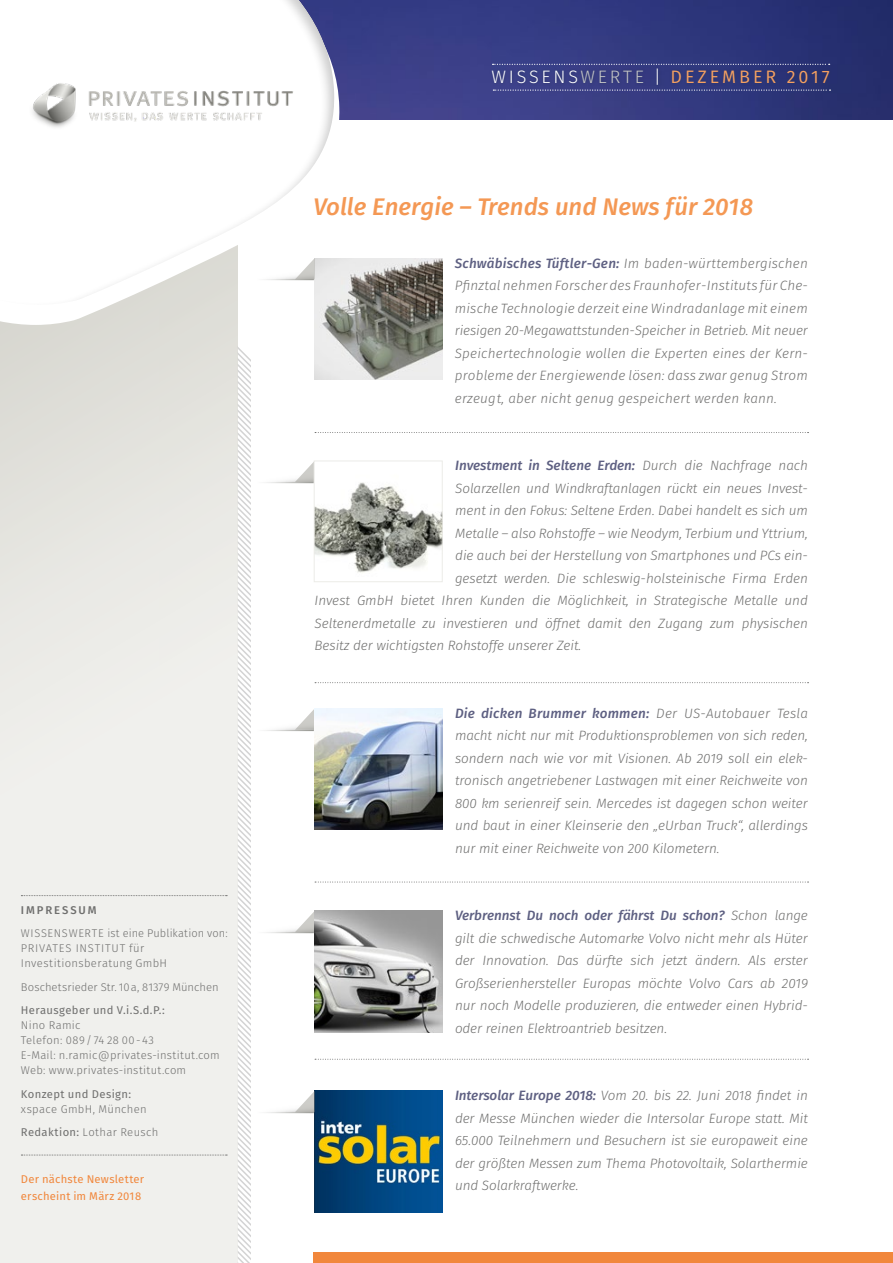
<style>
.page{position:relative;width:893px;height:1263px;background:#fff}
.page>*{position:absolute;margin:0;border:0;box-sizing:border-box;transform-origin:0 0}
.t1{font:italic 500 24px "Fira Sans";color:#f49854}
.t2{font:18px "Fira Sans";letter-spacing:.16em;color:#f5a061}
.t3{font:italic 300 13.5px/22.5px "Fira Sans";letter-spacing:-.005em;color:#6f6f6e;text-align:justify}
.t4{font:italic 500 13.5px "Fira Sans";letter-spacing:-.005em;color:#5e6082}
.t5{font:300 11.25px/15px "Fira Sans";letter-spacing:.025em;color:#6f6f6e}
.t6{font:11.25px "Fira Sans";letter-spacing:.03em;color:#6f6f6e}
.t7{font:11.25px/16.5px "Fira Sans";letter-spacing:.015em;color:#f1873c}
.t8{font:300 11.25px "Fira Sans";letter-spacing:.005em;color:#6f6f6e}
.t9{font:500 11.25px "Fira Sans";letter-spacing:.165em;color:#6f6f6e}
.s1{font-weight:400}
.s2{font-weight:300;color:#fff}
.s3{font-weight:300;color:#c5c6c6}
.s4{font-weight:500;color:#5e6082}
.s5{font-weight:300;color:#6f6f6e}
</style>
<div class="page">
<img style="left:342px;top:0;width:551px;height:120px">
<div style="left:314px;top:1252px;width:579px;height:11px;background:#f1873c"></div>
<svg style="left:0;top:325px;width:238px;height:938px;background:#ebebe7"></svg>
<svg style="left:0;top:0;width:342px;height:325px"></svg>
<div style="left:0;top:0;width:336px;height:307px;background:#000;opacity:.2"></div>
<img style="left:30px;top:73px;width:269px;height:56px">
<svg style="left:238px;top:319px;width:12px;height:944px"></svg>
<svg style="left:21px;top:895px;width:206px;height:1px"></svg>
<svg style="left:21px;top:1155px;width:206px;height:1px"></svg>
<svg style="left:315px;top:432px;width:493px;height:1px"></svg>
<svg style="left:315px;top:682px;width:493px;height:1px"></svg>
<svg style="left:315px;top:882px;width:493px;height:1px"></svg>
<svg style="left:315px;top:1059px;width:493px;height:1px"></svg>
<img style="left:258px;top:263px;width:37px;height:19px">
<svg style="left:295px;top:258px;width:147px;height:121px;background:#ababa6"></svg>
<svg style="left:295px;top:460px;width:148px;height:122px"></svg>
<svg style="left:295px;top:709px;width:19px;height:23px"></svg>
<img style="left:314px;top:708px;width:128px;height:122px">
<svg style="left:295px;top:912px;width:19px;height:22px"></svg>
<img style="left:314px;top:911px;width:128px;height:121px">
<svg style="left:295px;top:1091px;width:147px;height:121px;background:#487283"></svg>
<div style="left:489px;top:65px;width:343px;height:22px;background:#28355c;opacity:.75"></div>
<svg style="left:493px;top:90px;width:337px;height:1px"></svg>
<svg style="left:492px;top:64px;width:338px;height:1px"></svg>
<p class="t9" style="left:21px;top:902px;width:77px">IMPRESSUM</p>
<p class="t5" style="left:21px;top:926px;width:208px">WISSENSWERTE ist eine Publikation von:<br>PRIVATES INSTITUT für<br>Investitionsberatung GmbH</p>
<p class="t8" style="left:21px;top:979px;width:199px">Boschetsrieder Str. 10 a, 81379 München</p>
<p class="t6" style="left:21px;top:1002px;width:145px">Herausgeber und V.i.S.d.P.:</p>
<p class="t5" style="left:21px;top:1018px;width:200px">Nino Ramic<br>Telefon: 089 / 74 28 00-43<br>E-Mail: n.ramic@privates-institut.com<br>Web: www.privates-institut.com</p>
<p class="t6" style="left:21px;top:1086px;width:112px">Konzept und Design:</p>
<p class="t5" style="left:21px;top:1097px;width:139px;line-height:23.5px">xspace GmbH, München<br><span class="s1">Redaktion:</span> Lothar Reusch</p>
<p class="t7" style="left:21px;top:1171px;width:125px">Der nächste Newsletter erscheint im März 2018</p>
<h2 class="t2" style="left:492px;top:64px;width:340px"><span class="s2">WISSENS</span><span class="s3">WERTE</span> <span class="s2">|</span> DEZEMBER 2017</h2>
<h1 class="t1" style="left:314px;top:190px;width:441px">Volle Energie – Trends und News für 2018</h1>
<p class="t3" style="left:455px;top:252px;width:355px"><span class="s4">Schwäbisches Tüftler-Gen:</span> Im baden-württembergischen Pfinztal nehmen Forscher des Fraunhofer-Instituts für Che&shy;mische Technologie derzeit eine Windradanlage mit einem riesigen 20-Megawattstunden-Speicher in Betrieb. Mit neuer Speichertechnologie wollen die Experten eines der Kern&shy;probleme der Energiewende lösen: dass zwar genug Strom erzeugt, aber nicht genug gespeichert werden kann.</p>
<p class="t4" style="left:455px;top:456px;width:354px">Investment in Seltene Erden: <span class="s5">Durch die Nachfrage nach</span></p>
<p class="t3" style="left:455px;top:477px;width:354px">Solarzellen und Windkraftanlagen rückt ein neues Invest-</p>
<p class="t3" style="left:455px;top:499px;width:354px">ment in den Fokus: Seltene Erden. Dabei handelt es sich um</p>
<p class="t3" style="left:455px;top:522px;width:354px">Metalle – also Rohstoffe – wie Neodym, Terbium und Yttrium,</p>
<p class="t3" style="left:455px;top:544px;width:354px">die auch bei der Herstellung von Smartphones und PCs ein-</p>
<p class="t3" style="left:455px;top:567px;width:354px">gesetzt werden. Die schleswig-holsteinische Firma Erden</p>
<p class="t3" style="left:315px;top:589px;width:495px">Invest GmbH bietet Ihren Kunden die Möglichkeit, in Strategische Metalle und</p>
<p class="t3" style="left:315px;top:612px;width:495px">Seltenerdmetalle zu investieren und öffnet damit den Zugang zum physischen</p>
<p class="t3" style="left:315px;top:634px;width:268px">Besitz der wichtigsten Rohstoffe unserer Zeit.</p>
<p class="t3" style="left:455px;top:702px;width:354px"><span class="s4">Die dicken Brummer kommen:</span> Der US-Autobauer Tesla macht nicht nur mit Produktionsproblemen von sich reden, sondern nach wie vor mit Visionen. Ab 2019 soll ein elek&shy;tronisch angetriebener Lastwagen mit einer Reichweite von 800 km serienreif sein. Mercedes ist dagegen schon weiter und baut in einer Kleinserie den „eUrban Truck“, allerdings nur mit einer Reichweite von 200 Kilometern.</p>
<p class="t3" style="left:455px;top:904px;width:354px"><span class="s4">Verbrennst Du noch oder fährst Du schon?</span> Schon lange gilt die schwedische Automarke Volvo nicht mehr als Hüter der Innovation. Das dürfte sich jetzt ändern. Als erster Großserienhersteller Europas möchte Volvo Cars ab 2019 nur noch Modelle produzieren, die entweder einen Hybrid&shy;oder reinen Elektroantrieb besitzen.</p>
<p class="t3" style="left:455px;top:1084px;width:354px"><span class="s4">Intersolar Europe 2018:</span> Vom 20. bis 22. Juni 2018 findet in der Messe München wieder die Intersolar Europe statt. Mit 65.000 Teilnehmern und Besuchern ist sie europaweit eine der größten Messen zum Thema Photovoltaik, Solarthermie und Solarkraftwerke.</p>
</div>
